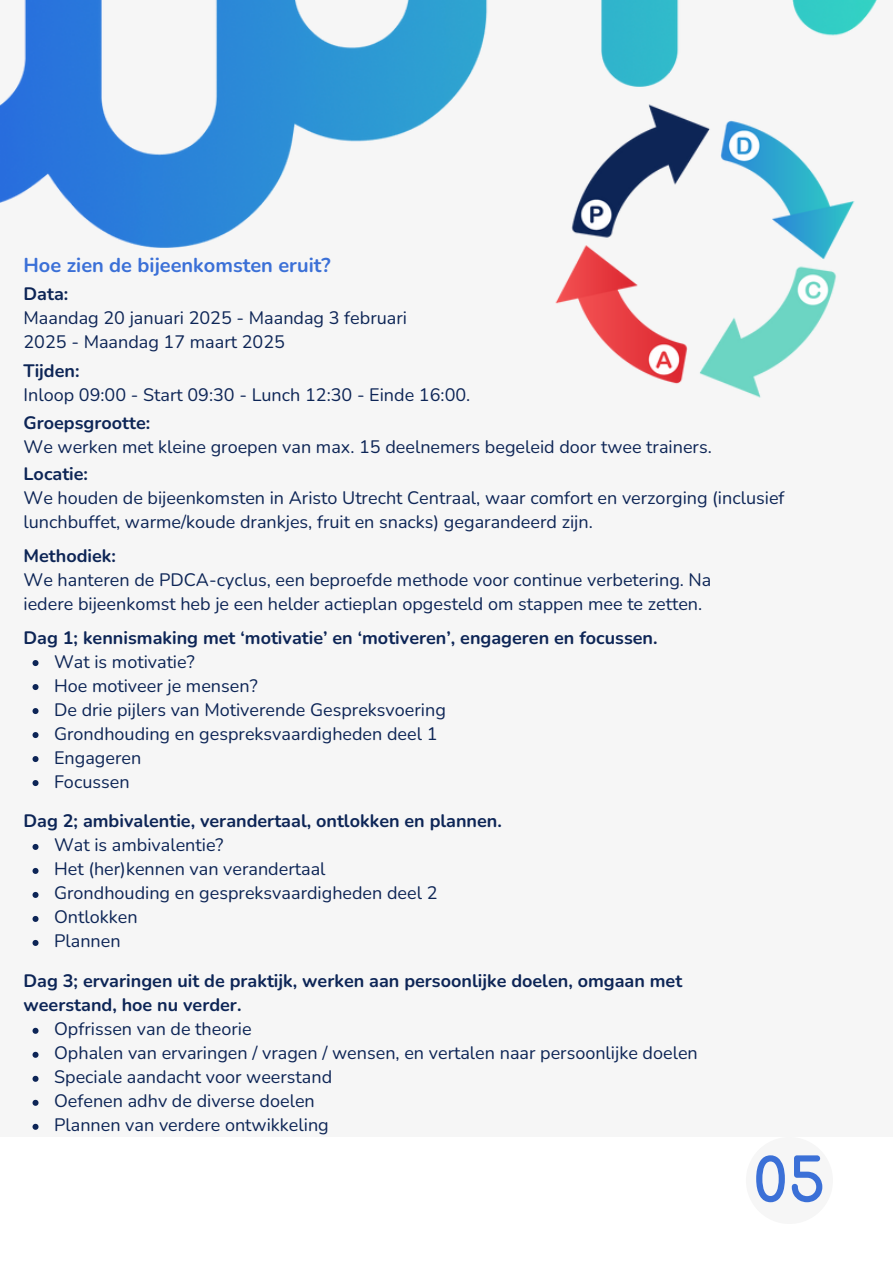
<style>
.page{position:relative;width:893px;height:1263px;background:#fff}
.page>*{position:absolute;margin:0;border:0;box-sizing:border-box;transform-origin:0 0}
.t1{font:700 60px "Comfortaa";color:#3b70d7}
.t2{font:700 20px "Nunito";color:#3b70d7}
.t3{font:18px/24px "Nunito";color:#0d2556}
.t4{font:700 18px/24px "Nunito";color:#0d2556}
</style>
<div class="page">
<div style="left:0;top:0;width:892px;height:1137px;background:#f6f6f6"></div>
<img style="left:0;top:0;width:877px;height:248px">
<div style="left:746px;top:1137px;width:86px;height:87px;background:#f6f6f6;border-radius:50%"></div>
<img style="left:528px;top:70px;width:329px;height:328px">
<svg style="left:33px;top:660px;width:6px;height:6px"></svg>
<svg style="left:33px;top:684px;width:6px;height:6px"></svg>
<svg style="left:33px;top:708px;width:6px;height:6px"></svg>
<svg style="left:33px;top:732px;width:6px;height:6px"></svg>
<svg style="left:33px;top:756px;width:6px;height:6px"></svg>
<svg style="left:33px;top:780px;width:6px;height:6px"></svg>
<svg style="left:33px;top:844px;width:6px;height:6px"></svg>
<svg style="left:33px;top:868px;width:6px;height:6px"></svg>
<svg style="left:33px;top:892px;width:6px;height:6px"></svg>
<svg style="left:33px;top:916px;width:6px;height:6px"></svg>
<svg style="left:33px;top:940px;width:6px;height:6px"></svg>
<svg style="left:33px;top:1028px;width:6px;height:6px"></svg>
<svg style="left:33px;top:1052px;width:6px;height:6px"></svg>
<svg style="left:33px;top:1076px;width:6px;height:6px"></svg>
<svg style="left:33px;top:1100px;width:6px;height:6px"></svg>
<svg style="left:33px;top:1124px;width:6px;height:6px"></svg>
<h1 class="t2" style="left:24px;top:252px;width:308px">Hoe zien de bijeenkomsten eruit?</h1>
<p class="t4" style="left:24px;top:282px;width:46px">Data:</p>
<p class="t3" style="left:24px;top:306px;width:385px">Maandag 20 januari 2025 - Maandag 3 februari<br>2025 - Maandag 17 maart 2025</p>
<p class="t4" style="left:24px;top:359px;width:57px">Tijden:</p>
<p class="t3" style="left:24px;top:383px;width:448px">Inloop 09:00 - Start 09:30 - Lunch 12:30 - Einde 16:00.</p>
<p class="t4" style="left:24px;top:411px;width:128px">Groepsgrootte:</p>
<p class="t3" style="left:24px;top:435px;width:689px">We werken met kleine groepen van max. 15 deelnemers begeleid door twee trainers.</p>
<p class="t4" style="left:24px;top:462px;width:66px">Locatie:</p>
<p class="t3" style="left:24px;top:486px;width:762px">We houden de bijeenkomsten in Aristo Utrecht Centraal, waar comfort en verzorging (inclusief lunchbuffet, warme/koude drankjes, fruit en snacks) gegarandeerd zijn.</p>
<p class="t4" style="left:24px;top:544px;width:94px">Methodiek:</p>
<p class="t3" style="left:24px;top:568px;width:689px">We hanteren de PDCA-cyclus, een beproefde methode voor continue verbetering. Na</p>
<h1 class="t3" style="left:24px;top:592px;width:680px">iedere bijeenkomst heb je een helder actieplan opgesteld om stappen mee te zetten.</h1>
<p class="t4" style="left:24px;top:626px;width:635px">Dag 1; kennismaking met ‘motivatie’ en ‘motiveren’, engageren en focussen.</p>
<p class="t3" style="left:54px;top:650px;width:142px">Wat is motivatie?</p>
<p class="t3" style="left:54px;top:674px;width:205px">Hoe motiveer je mensen?</p>
<p class="t3" style="left:54px;top:698px;width:393px">De drie pijlers van Motiverende Gespreksvoering</p>
<p class="t3" style="left:54px;top:722px;width:385px">Grondhouding en gespreksvaardigheden deel 1</p>
<p class="t3" style="left:54px;top:746px;width:89px">Engageren</p>
<h1 class="t3" style="left:54px;top:770px;width:77px">Focussen</h1>
<p class="t4" style="left:24px;top:810px;width:480px">Dag 2; ambivalentie, verandertaal, ontlokken en plannen.</p>
<p class="t3" style="left:54px;top:834px;width:171px">Wat is ambivalentie?</p>
<p class="t3" style="left:54px;top:858px;width:273px">Het (her)kennen van verandertaal</p>
<p class="t3" style="left:54px;top:882px;width:385px">Grondhouding en gespreksvaardigheden deel 2</p>
<p class="t3" style="left:54px;top:906px;width:85px">Ontlokken</p>
<h1 class="t3" style="left:54px;top:930px;width:68px">Plannen</h1>
<p class="t4" style="left:24px;top:969px;width:660px">Dag 3; ervaringen uit de praktijk, werken aan persoonlijke doelen, omgaan met weerstand, hoe nu verder.</p>
<p class="t3" style="left:54px;top:1017px;width:199px">Opfrissen van de theorie</p>
<p class="t3" style="left:54px;top:1041px;width:645px">Ophalen van ervaringen / vragen / wensen, en vertalen naar persoonlijke doelen</p>
<p class="t3" style="left:54px;top:1065px;width:279px">Speciale aandacht voor weerstand</p>
<p class="t3" style="left:54px;top:1089px;width:262px">Oefenen adhv de diverse doelen</p>
<p class="t3" style="left:54px;top:1113px;width:276px">Plannen van verdere ontwikkeling</p>
<p class="t1" style="left:753px;top:1149px;width:74px">05</p>
</div>
